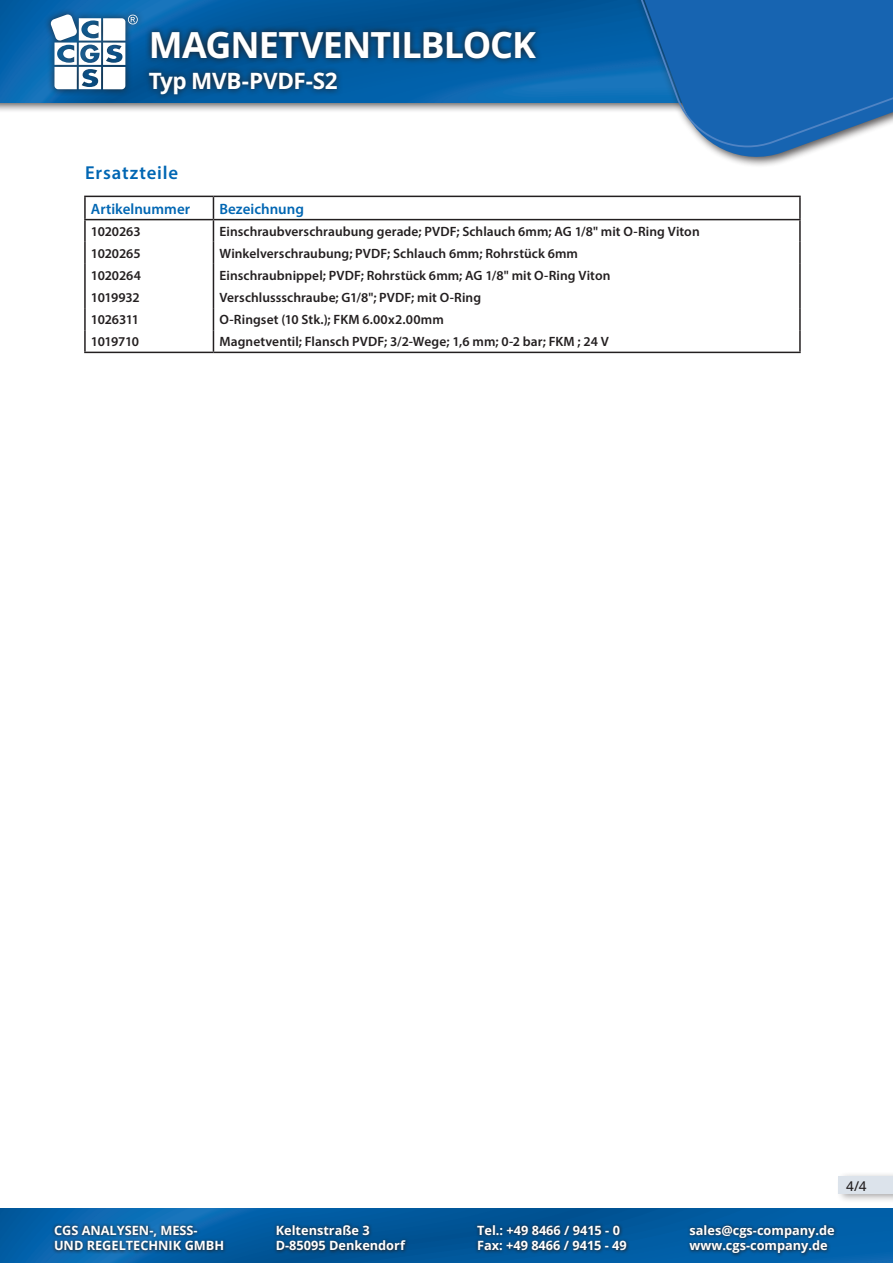
<style>
.page{position:relative;width:893px;height:1263px;background:#fff}
.page>*{position:absolute;margin:0;border:0;box-sizing:border-box;transform-origin:0 0}
.t1{font:700 36px "Open Sans";letter-spacing:-.025em;color:#fff}
.t2{font:700 22.5px "Open Sans";letter-spacing:-.015em;color:#fff}
.t3{font:600 18.75px "Myriad Pro";letter-spacing:.045em;color:#0166b3}
.t4{font:600 15px "Myriad Pro";color:#0166b3}
.t5{font:600 13.5px "Myriad Pro";letter-spacing:.005em;color:#231f20}
.t6{font:600 13.5px "Myriad Pro";letter-spacing:-.025em;color:#231f20}
.t7{font:600 13.5px "Myriad Pro";letter-spacing:-.035em;color:#231f20}
.t8{font:500 13.5px "Open Sans";color:#231f20}
.t9{font:700 12.75px/15px "Open Sans";color:#fff}
</style>
<div class="page">
<img style="left:0;top:1209px;width:893px;height:54px">
<div style="left:0;top:0;width:893px;height:113px;background:#231f20;opacity:.75"></div>
<img style="left:0;top:0;width:592px;height:102px">
<div style="left:592px;top:0;width:301px;height:168px;background:#231f20;opacity:.75"></div>
<svg style="left:598px;top:147px;width:295px;height:16px"></svg>
<svg style="left:595px;top:0;width:298px;height:147px;background:#3277b8"></svg>
<div style="left:44px;top:8px;width:100px;height:88px;background:#231f20;opacity:.75"></div>
<svg style="left:50px;top:14px;width:88px;height:75px"></svg>
<svg style="left:474px;top:1222px;width:156px;height:31px;background:#08487b"></svg>
<svg style="left:686px;top:1222px;width:151px;height:35px;background:#085088"></svg>
<svg style="left:51px;top:1223px;width:176px;height:30px;background:#115489"></svg>
<svg style="left:273px;top:1222px;width:136px;height:31px;background:#08477a"></svg>
<svg style="left:142px;top:24px;width:400px;height:78px;background:#084f87"></svg>
<div style="left:836px;top:1171px;width:57px;height:32px;background:#231f20;opacity:.39"></div>
<div style="left:839px;top:1176px;width:54px;height:18px;background:#dce3eb"></div>
<hr style="left:84px;top:196px;width:129px;height:1px;background:#231f20">
<hr style="left:84px;top:197px;width:2px;height:22px;background:#231f20">
<hr style="left:213px;top:196px;width:588px;height:1px;background:#231f20">
<hr style="left:799px;top:197px;width:2px;height:22px;background:#231f20">
<hr style="left:84px;top:219px;width:129px;height:1px;background:#231f20">
<hr style="left:84px;top:220px;width:2px;height:22px;background:#231f20">
<hr style="left:213px;top:219px;width:588px;height:1px;background:#231f20">
<hr style="left:799px;top:220px;width:2px;height:22px;background:#231f20">
<hr style="left:84px;top:242px;width:2px;height:22px;background:#231f20">
<hr style="left:799px;top:242px;width:2px;height:22px;background:#231f20">
<hr style="left:84px;top:264px;width:2px;height:22px;background:#231f20">
<hr style="left:799px;top:264px;width:2px;height:22px;background:#231f20">
<hr style="left:84px;top:286px;width:2px;height:22px;background:#231f20">
<hr style="left:799px;top:286px;width:2px;height:22px;background:#231f20">
<hr style="left:84px;top:308px;width:2px;height:22px;background:#231f20">
<hr style="left:799px;top:308px;width:2px;height:22px;background:#231f20">
<hr style="left:84px;top:330px;width:2px;height:22px;background:#231f20">
<svg style="left:213px;top:197px;width:1px;height:155px"></svg>
<hr style="left:799px;top:330px;width:2px;height:22px;background:#231f20">
<hr style="left:84px;top:352px;width:129px;height:1px;background:#231f20">
<hr style="left:213px;top:352px;width:588px;height:1px;background:#231f20">
<h1 class="t1" style="left:149px;top:20px;width:389px">MAGNETVENTILBLOCK</h1>
<h2 class="t2" style="left:149px;top:66px;width:190px">Typ MVB-PVDF-S2</h2>
<h3 class="t3" style="left:85px;top:160px;width:95px">Ersatzteile</h3>
<p class="t4" style="left:91px;top:199px;width:101px">Artikelnummer</p>
<p class="t4" style="left:219px;top:199px;width:86px">Bezeichnung</p>
<p class="t5" style="left:91px;top:223px;width:51px">1020263</p>
<p class="t5" style="left:219px;top:223px;width:482px">Einschraubverschraubung gerade; PVDF; Schlauch 6mm; AG 1/8" mit O-Ring Viton</p>
<p class="t5" style="left:91px;top:245px;width:51px">1020265</p>
<p class="t5" style="left:219px;top:245px;width:360px">Winkelverschraubung; PVDF; Schlauch 6mm; Rohrstück 6mm</p>
<p class="t5" style="left:91px;top:267px;width:52px">1020264</p>
<p class="t5" style="left:219px;top:267px;width:392px">Einschraubnippel; PVDF; Rohrstück 6mm; AG 1/8" mit O-Ring Viton</p>
<p class="t6" style="left:91px;top:289px;width:50px">1019932</p>
<p class="t5" style="left:219px;top:289px;width:263px">Verschlussschraube; G1/8"; PVDF; mit O-Ring</p>
<p class="t6" style="left:91px;top:311px;width:50px">1026311</p>
<p class="t5" style="left:219px;top:311px;width:226px">O-Ringset (10 Stk.); FKM 6.00x2.00mm</p>
<p class="t7" style="left:91px;top:333px;width:50px">1019710</p>
<p class="t5" style="left:219px;top:333px;width:391px">Magnetventil; Flansch PVDF; 3/2-Wege; 1,6 mm; 0-2 bar; FKM ; 24 V</p>
<p class="t9" style="left:54px;top:1223px;width:172px">CGS ANALYSEN-, MESS-<br>UND REGELTECHNIK GMBH</p>
<p class="t9" style="left:276px;top:1223px;width:131px">Keltenstraße 3<br>D-85095 Denkendorf</p>
<p class="t8" style="left:846px;top:1176px;width:22px">4/4</p>
<p class="t9" style="left:477px;top:1223px;width:151px">Tel.: +49 8466 / 9415 - 0<br>Fax: +49 8466 / 9415 - 49</p>
<p class="t9" style="left:690px;top:1223px;width:147px">sales@cgs-company.de www.cgs-company.de</p>
</div>
